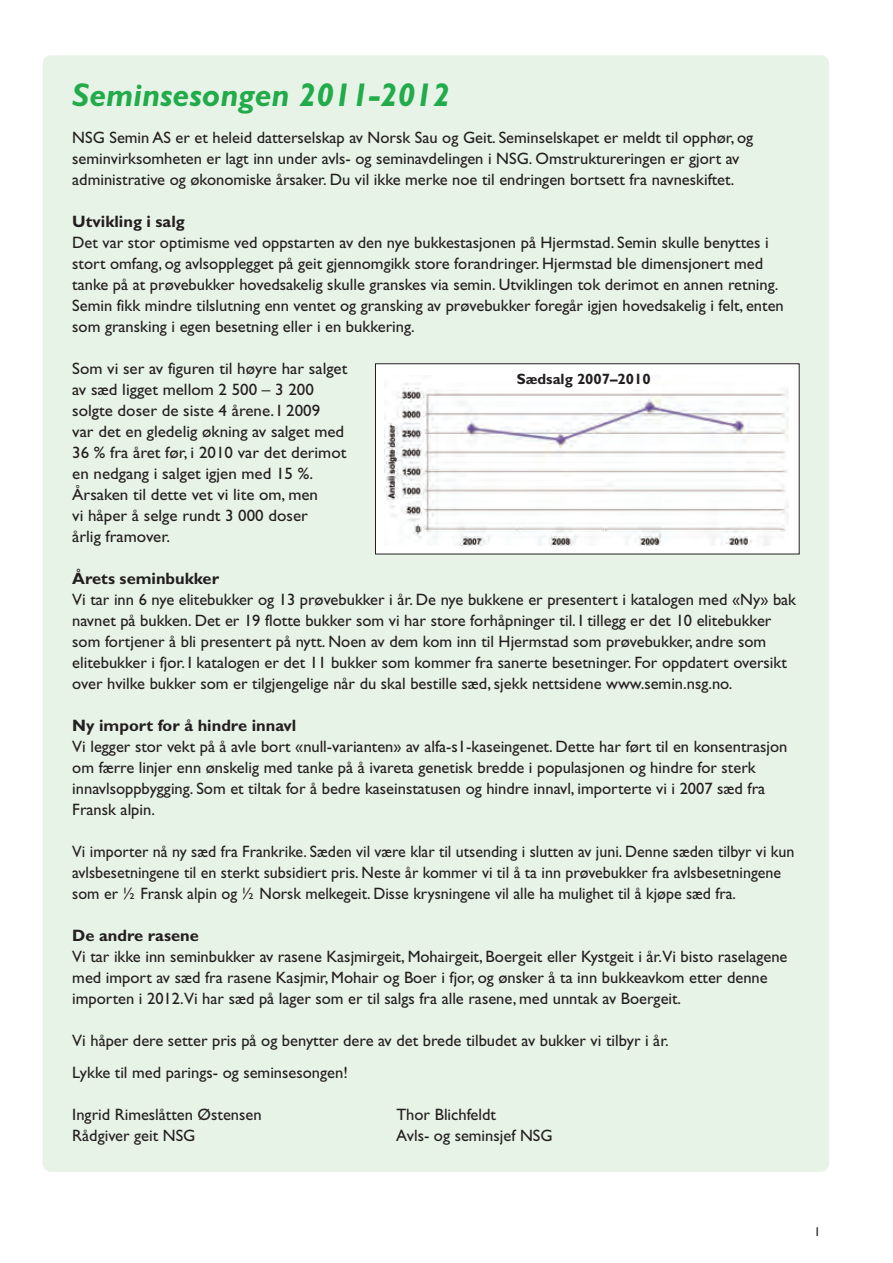
<style>
.page{position:relative;width:893px;height:1263px;background:#fff}
.page>*{position:absolute;margin:0;border:0;box-sizing:border-box;transform-origin:0 0}
.t1{font:italic 700 33px "Gill Sans";color:#22ab4a}
.t2{font:16.5px/21px "Gill Sans";color:#231f20}
.t3{font:700 16.5px "Gill Sans";color:#231f20}
.t4{font:700 15px "Gill Sans";color:#231f20}
.t5{font:12.75px "Gill Sans";color:#231f20}
</style>
<div class="page">
<div style="left:43px;top:55px;width:786px;height:1117px;background:#e8f3e7;border-radius:9px"></div>
<div style="left:375px;top:364px;width:424px;height:190px;background:#fff"></div>
<img style="left:384px;top:382px;width:404px;height:163px">
<h1 class="t1" style="left:72px;top:84px;width:380px">Seminsesongen 2011-2012</h1>
<p class="t2" style="left:72px;top:129px;width:683px">NSG Semin AS er et heleid datterselskap av Norsk Sau og Geit. Seminselskapet er meldt til opphør, og seminvirksomheten er lagt inn under avls- og seminavdelingen i NSG. Omstruktureringen er gjort av administrative og økonomiske årsaker. Du vil ikke merke noe til endringen bortsett fra navneskiftet.</p>
<p class="t3" style="left:72px;top:216px;width:114px">Utvikling i salg</p>
<p class="t2" style="left:72px;top:234px;width:713px">Det var stor optimisme ved oppstarten av den nye bukkestasjonen på Hjermstad. Semin skulle benyttes i stort omfang, og avlsopplegget på geit gjennomgikk store forandringer. Hjermstad ble dimensjonert med tanke på at prøvebukker hovedsakelig skulle granskes via semin. Utviklingen tok derimot en annen retning.<br>Semin fikk mindre tilslutning enn ventet og gransking av prøvebukker foregår igjen hovedsakelig i felt, enten som gransking i egen besetning eller i en bukkering.</p>
<p class="t2" style="left:72px;top:360px;width:277px">Som vi ser av figuren til høyre har salget av sæd ligget mellom 2 500 – 3 200 solgte doser de siste 4 årene. I 2009<br>var det en gledelig økning av salget med 36 % fra året før, i 2010 var det derimot en nedgang i salget igjen med 15 %.<br>Årsaken til dette vet vi lite om, men<br>vi håper å selge rundt 3 000 doser<br>årlig framover.</p>
<p class="t3" style="left:72px;top:573px;width:148px">Årets seminbukker</p>
<p class="t2" style="left:72px;top:591px;width:725px">Vi tar inn 6 nye elitebukker og 13 prøvebukker i år. De nye bukkene er presentert i katalogen med «Ny» bak navnet på bukken. Det er 19 flotte bukker som vi har store forhåpninger til. I tillegg er det 10 elitebukker som fortjener å bli presentert på nytt. Noen av dem kom inn til Hjermstad som prøvebukker, andre som elitebukker i fjor. I katalogen er det 11 bukker som kommer fra sanerte besetninger. For oppdatert oversikt over hvilke bukker som er tilgjengelige når du skal bestille sæd, sjekk nettsidene www.semin.nsg.no.</p>
<p class="t3" style="left:72px;top:720px;width:226px">Ny import for å hindre innavl</p>
<p class="t2" style="left:72px;top:738px;width:717px">Vi legger stor vekt på å avle bort «null-varianten» av alfa-s1-kaseingenet. Dette har ført til en konsentrasjon om færre linjer enn ønskelig med tanke på å ivareta genetisk bredde i populasjonen og hindre for sterk innavlsoppbygging. Som et tiltak for å bedre kaseinstatusen og hindre innavl, importerte vi i 2007 sæd fra Fransk alpin.</p>
<p class="t2" style="left:72px;top:843px;width:724px">Vi importer nå ny sæd fra Frankrike. Sæden vil være klar til utsending i slutten av juni. Denne sæden tilbyr vi kun avlsbesetningene til en sterkt subsidiert pris. Neste år kommer vi til å ta inn prøvebukker fra avls beset ningene som er ½ Fransk alpin og ½ Norsk melkegeit. Disse krysningene vil alle ha mulighet til å kjøpe sæd fra.</p>
<p class="t3" style="left:72px;top:930px;width:128px">De andre rasene</p>
<p class="t2" style="left:72px;top:948px;width:717px">Vi tar ikke inn seminbukker av rasene Kasjmirgeit, Mohairgeit, Boergeit eller Kystgeit i år.Vi bisto raselagene med import av sæd fra rasene Kasjmir, Mohair og Boer i fjor, og ønsker å ta inn bukkeavkom etter denne importen i 2012.Vi har sæd på lager som er til salgs fra alle rasene, med unntak av Boergeit.</p>
<p class="t2" style="left:72px;top:1027px;width:598px;line-height:31.5px">Vi håper dere setter pris på og benytter dere av det brede tilbudet av bukker vi tilbyr i år.<br>Lykke til med parings- og seminsesongen!</p>
<p class="t2" style="left:72px;top:1105px;width:191px">Ingrid Rimeslåtten Østensen</p>
<p class="t2" style="left:396px;top:1105px;width:101px">Thor Blichfeldt</p>
<p class="t2" style="left:72px;top:1126px;width:125px">Rådgiver geit NSG</p>
<p class="t2" style="left:396px;top:1126px;width:158px">Avls- og seminsjef NSG</p>
<p class="t4" style="left:517px;top:374px;width:135px">Sædsalg 2007–2010</p>
<p class="t5" style="left:814px;top:1227px;width:8px">1</p>
</div>
